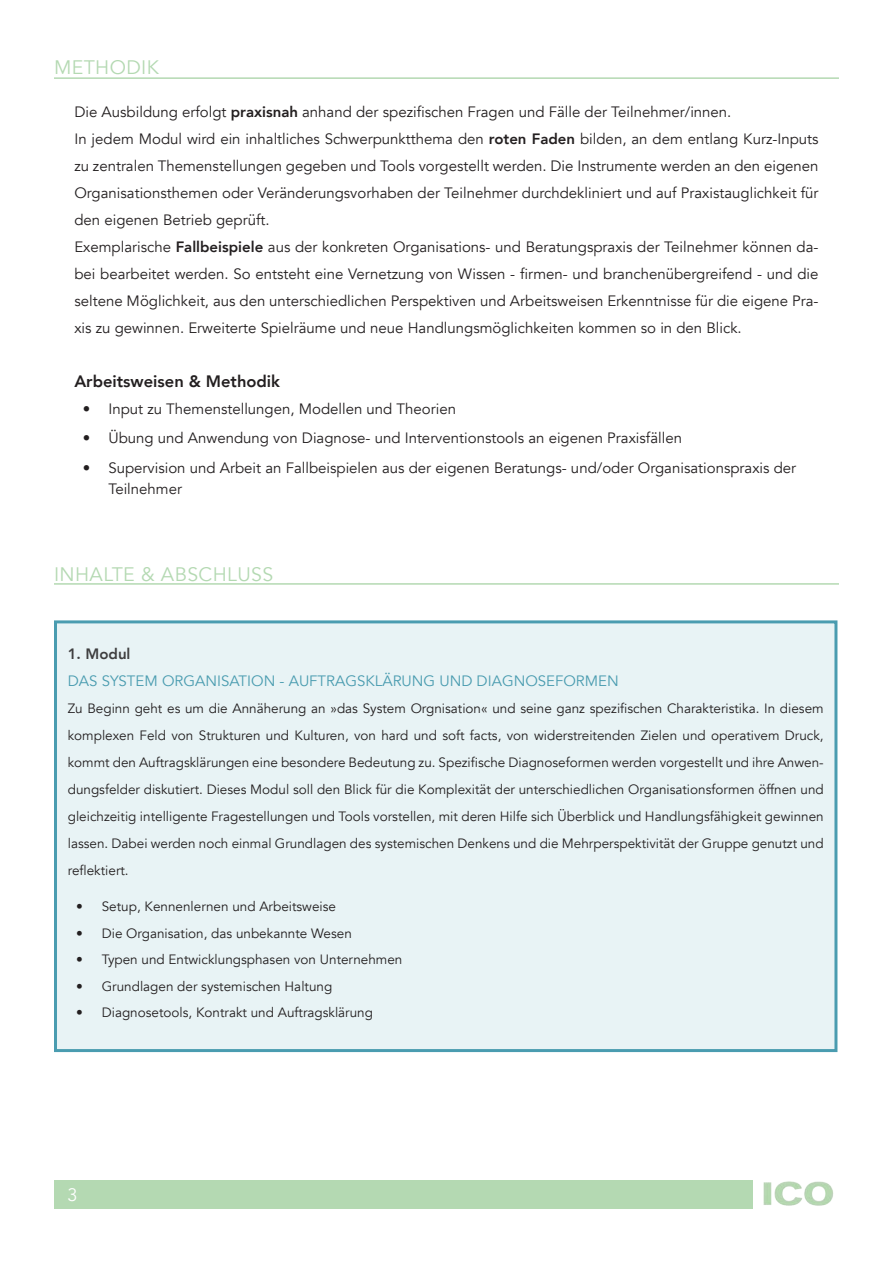
<style>
.page{position:relative;width:893px;height:1263px;background:#fff}
.page>*{position:absolute;margin:0;border:0;box-sizing:border-box;transform-origin:0 0}
.t1{font:19.5px "Avenir";letter-spacing:.02em;color:#b4d9b2}
.t2{font:18px "Avenir";color:#fff}
.t3{font:800 16.5px "Avenir";color:#231f20}
.t4{font:15px/27px "Avenir";color:#231f20}
.t5{font:15px "Avenir";color:#4a9cb0}
.t6{font:800 15px "Avenir";color:#3e3e3f}
.t7{font:13.5px/27px "Avenir";color:#231f20;text-align:justify}
.s1{font-weight:800}
</style>
<div class="page">
<hr style="left:54px;top:77px;width:785px;height:2px;background:#b4d9b2">
<hr style="left:54px;top:583px;width:785px;height:2px;background:#b4d9b2">
<div style="left:54px;top:1180px;width:699px;height:29px;background:#b4d9b2"></div>
<img style="left:763px;top:1181px;width:71px;height:25px">
<div style="left:54px;top:620px;width:783px;height:432px;background:#e8f3f5;border:3px solid #4a9cb0"></div>
<h1 class="t1" style="left:54px;top:54px;width:107px">METHODIK</h1>
<p class="t4" style="left:74px;top:99px;width:746px">Die Ausbildung erfolgt <span class="s1">praxisnah</span> anhand der spezifischen Fragen und Fälle der Teilnehmer/innen.<br>In jedem Modul wird ein inhaltliches Schwerpunktthema den <span class="s1">roten Faden</span> bilden, an dem entlang Kurz-Inputs zu zentralen Themenstellungen gegeben und Tools vorgestellt werden. Die Instrumente werden an den eigenen Organisationsthemen oder Veränderungsvorhaben der Teilnehmer durchdekliniert und auf Praxistauglichkeit für den eigenen Betrieb geprüft.<br>Exemplarische <span class="s1">Fallbeispiele</span> aus der konkreten Organisations- und Beratungspraxis der Teilnehmer können da&shy;bei bearbeitet werden. So entsteht eine Vernetzung von Wissen - firmen- und branchenübergreifend - und die seltene Möglichkeit, aus den unterschiedlichen Perspektiven und Arbeitsweisen Erkenntnisse für die eigene Pra&shy;xis zu gewinnen. Erweiterte Spielräume und neue Handlungsmöglichkeiten kommen so in den Blick.</p>
<p class="t3" style="left:74px;top:370px;width:207px">Arbeitsweisen &amp; Methodik</p>
<p class="t4" style="left:83px;top:396px;width:375px">• Input zu Themenstellungen, Modellen und Theorien</p>
<p class="t4" style="left:83px;top:425px;width:601px">• Übung und Anwendung von Diagnose- und Interventionstools an eigenen Praxisfällen</p>
<p class="t4" style="left:108px;top:458px;width:689px;line-height:21px;text-indent:-26px">• Supervision und Arbeit an Fallbeispielen aus der eigenen Beratungs- und/oder Organisationspraxis der<br>Teilnehmer</p>
<h1 class="t1" style="left:54px;top:561px;width:221px">INHALTE &amp; ABSCHLUSS</h1>
<p class="t6" style="left:68px;top:644px;width:64px">1. Modul</p>
<p class="t5" style="left:68px;top:671px;width:552px">DAS SYSTEM ORGANISATION - AUFTRAGSKLÄRUNG UND DIAGNOSEFORMEN</p>
<p class="t7" style="left:68px;top:695px;width:757px">Zu Beginn geht es um die Annäherung an »das System Orgnisation« und seine ganz spezifischen Charakteristika. In diesem komplexen Feld von Strukturen und Kulturen, von hard und soft facts, von widerstreitenden Zielen und operativem Druck, kommt den Auftragsklärungen eine besondere Bedeutung zu. Spezifische Diagnoseformen werden vorgestellt und ihre Anwen&shy;dungsfelder diskutiert. Dieses Modul soll den Blick für die Komplexität der unterschiedlichen Organisationsformen öffnen und gleichzeitig intelligente Fragestellungen und Tools vorstellen, mit deren Hilfe sich Überblick und Handlungsfähigkeit gewinnen lassen. Dabei werden noch einmal Grundlagen des systemischen Denkens und die Mehrperspektivität der Gruppe genutzt und reflektiert.</p>
<p class="t7" style="left:76px;top:893px;width:261px">• Setup, Kennenlernen und Arbeitsweise</p>
<p class="t7" style="left:76px;top:920px;width:277px">• Die Organisation, das unbekannte Wesen</p>
<p class="t7" style="left:76px;top:946px;width:328px">• Typen und Entwicklungsphasen von Unternehmen</p>
<p class="t7" style="left:76px;top:973px;width:258px">• Grundlagen der systemischen Haltung</p>
<p class="t7" style="left:76px;top:999px;width:298px">• Diagnosetools, Kontrakt und Auftragsklärung</p>
<p class="t2" style="left:67px;top:1182px;width:12px">3</p>
</div>
